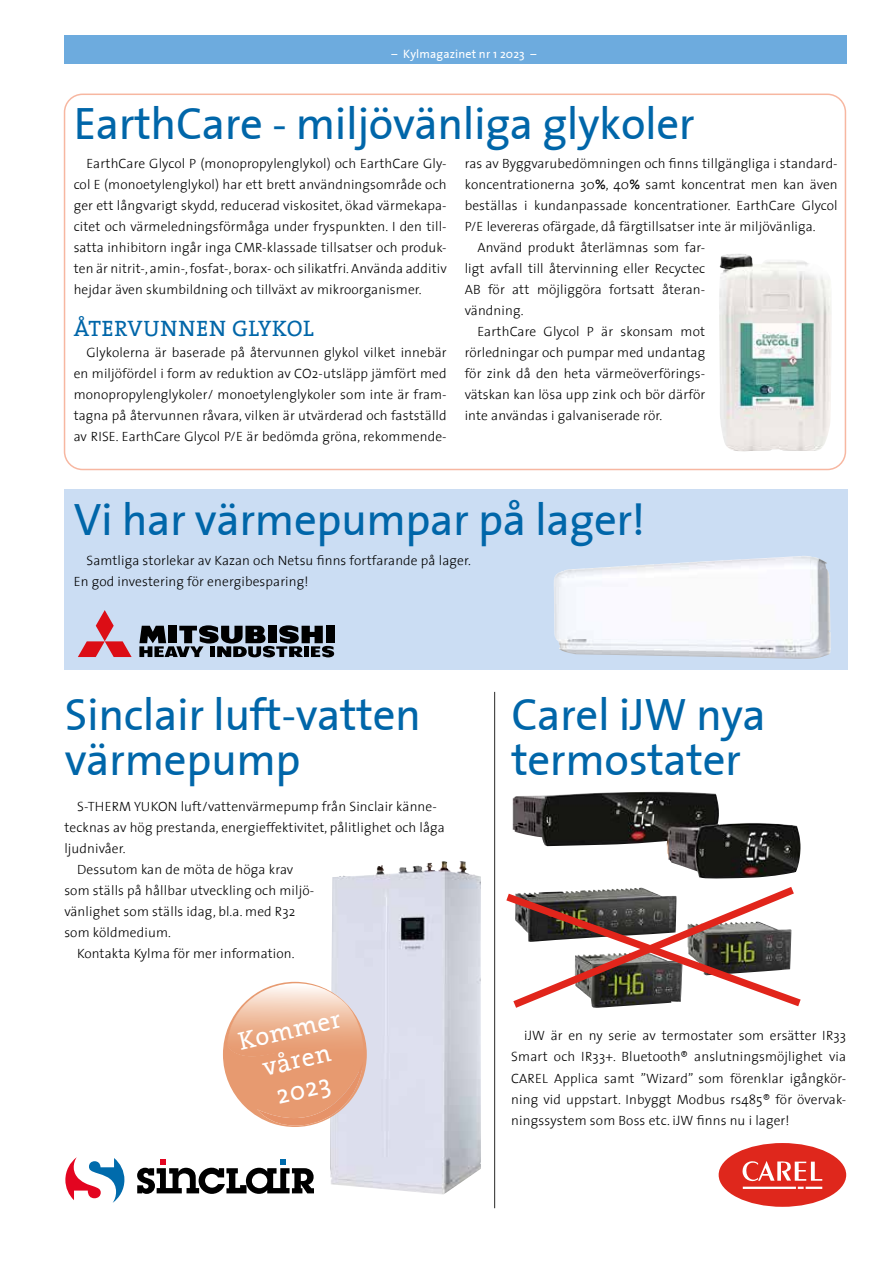
<style>
.page{position:relative;width:893px;height:1263px;background:#fff}
.page>*{position:absolute;margin:0;border:0;box-sizing:border-box;transform-origin:0 0}
.t1{font:45px/45px "The Sans Plain";letter-spacing:-.01em;color:#0066a9}
.t2{font:25.5px/30.6px "The Serif";color:#fff;text-align:center}
.t3{font:22.5px "The Serif";letter-spacing:.03em;color:#0066a9}
.t4{font:300 13.5px/21px "The Sans";letter-spacing:.01em;color:#000;text-align:justify}
.t5{font:12px "The Sans Plain";letter-spacing:.01em;color:#fff}
.s1{font-family:"The Sans Plain";font-weight:400}
</style>
<div class="page">
<div style="left:64px;top:35px;width:782px;height:29px;background:#6dabde"></div>
<div style="left:719px;top:1143px;width:127px;height:64px;background:#df271c;border-radius:50%"></div>
<svg style="left:742px;top:1161px;width:80px;height:20px"></svg>
<svg style="left:743px;top:1187px;width:79px;height:2px"></svg>
<img style="left:513px;top:792px;width:288px;height:87px">
<svg style="left:506px;top:887px;width:295px;height:121px"></svg>
<div style="left:64px;top:94px;width:782px;height:376px;border:2px solid #f7b7a1;border-radius:18px"></div>
<img style="left:719px;top:254px;width:113px;height:198px">
<div style="left:64px;top:489px;width:783px;height:180px;background:#cbddf3"></div>
<svg style="left:139px;top:625px;width:195px;height:32px"></svg>
<svg style="left:78px;top:610px;width:54px;height:47px"></svg>
<hr style="left:494px;top:692px;width:1px;height:516px;background:#282827">
<img style="left:554px;top:556px;width:277px;height:103px">
<svg style="left:137px;top:1159px;width:177px;height:35px"></svg>
<svg style="left:65px;top:1157px;width:59px;height:46px"></svg>
<img style="left:330px;top:861px;width:151px;height:333px">
<svg style="left:223px;top:982px;width:144px;height:145px;background:#ebb89d"></svg>
<p class="t5" style="left:392px;top:44px;width:146px">– Kylmagazinet nr 1 2023 –</p>
<h1 class="t1" style="left:74px;top:100px;width:622px">EarthCare - miljövänliga glykoler</h1>
<p class="t4" style="left:74px;top:152px;width:375px;text-indent:13px">EarthCare Glycol P (monopropylenglykol) och EarthCare Gly&shy;col E (monoetylenglykol) har ett brett användningsområde och ger ett långvarigt skydd, reducerad viskositet, ökad värmekapa&shy;citet och värmeledningsförmåga under fryspunkten. I den till&shy;satta inhibitorn ingår inga CMR-klassade tillsatser och produk&shy;ten är nitrit-, amin-, fosfat-, borax- och silikatfri. Använda additiv hejdar även skumbildning och tillväxt av mikroorganismer.</p>
<h3 class="t3" style="left:74px;top:309px;width:242px">ÅTERVUNNEN GLYKOL</h3>
<p class="t4" style="left:74px;top:341px;width:375px;text-indent:13px">Glykolerna är baserade på återvunnen glykol vilket innebär en miljöfördel i form av reduktion av CO2-utsläpp jämfört med monopropylenglykoler/ monoetylenglykoler som inte är fram&shy;tagna på återvunnen råvara, vilken är utvärderad och fastställd av RISE. EarthCare Glycol P/E är bedömda gröna, rekommende-</p>
<p class="t4" style="left:465px;top:152px;width:374px">ras av Byggvarubedömningen och finns tillgängliga i standard-</p>
<p class="t4" style="left:465px;top:173px;width:374px">koncentrationerna 30<span class="s1">%</span>, 40<span class="s1">%</span> samt koncentrat men kan även</p>
<p class="t4" style="left:465px;top:194px;width:374px">beställas i kundanpassade koncentrationer. EarthCare Glycol</p>
<p class="t4" style="left:465px;top:215px;width:353px">P/E levereras ofärgade, då färgtillsatser inte är miljövänliga.</p>
<p class="t4" style="left:477px;top:236px;width:229px">Använd produkt återlämnas som far-</p>
<p class="t4" style="left:465px;top:257px;width:242px">ligt avfall till återvinning eller Recyctec</p>
<p class="t4" style="left:465px;top:278px;width:242px">AB för att möjliggöra fortsatt återan-</p>
<p class="t4" style="left:465px;top:299px;width:61px">vändning.</p>
<p class="t4" style="left:477px;top:320px;width:229px">EarthCare Glycol P är skonsam mot</p>
<p class="t4" style="left:465px;top:341px;width:242px">rörledningar och pumpar med undantag</p>
<p class="t4" style="left:465px;top:362px;width:242px">för zink då den heta värmeöverförings-</p>
<p class="t4" style="left:465px;top:383px;width:242px">vätskan kan lösa upp zink och bör därför</p>
<p class="t4" style="left:465px;top:405px;width:199px">inte användas i galvaniserade rör.</p>
<h1 class="t1" style="left:74px;top:496px;width:573px">Vi har värmepumpar på lager!</h1>
<p class="t4" style="left:74px;top:549px;width:399px;text-indent:13px">Samtliga storlekar av Kazan och Netsu finns fortfarande på lager.<br>En god investering för energibesparing!</p>
<h1 class="t1" style="left:65px;top:691px;width:358px">Sinclair luft-vatten värmepump</h1>
<p class="t4" style="left:77px;top:795px;width:361px">S-THERM YUKON luft/vattenvärmepump från Sinclair känne-</p>
<p class="t4" style="left:64px;top:816px;width:382px">tecknas av hög prestanda, energieffektivitet, pålitlighet och låga</p>
<p class="t4" style="left:64px;top:837px;width:63px">ljudnivåer.</p>
<p class="t4" style="left:77px;top:858px;width:218px">Dessutom kan de möta de höga krav</p>
<p class="t4" style="left:64px;top:879px;width:251px">som ställs på hållbar utveckling och miljö-</p>
<p class="t4" style="left:64px;top:900px;width:233px">vänlighet som ställs idag, bl.a. med R32</p>
<p class="t4" style="left:64px;top:921px;width:108px">som köldmedium.</p>
<p class="t4" style="left:77px;top:942px;width:219px">Kontakta Kylma för mer information.</p>
<h2 class="t2" style="left:235px;top:1026px;width:106px;rotate:-13deg">Kommer våren<br>2023</h2>
<h1 class="t1" style="left:511px;top:691px;width:256px">Carel iJW nya termostater</h1>
<p class="t4" style="left:511px;top:1025px;width:336px;text-indent:13px">iJW är en ny serie av termostater som ersätter IR33<br>Smart och IR33+. Bluetooth® anslutningsmöjlighet via CAREL Applica samt ”Wizard” som förenklar igångkör&shy;ning vid uppstart. Inbyggt Modbus rs485® för övervak&shy;ningssystem som Boss etc. iJW finns nu i lager!</p>
</div>
